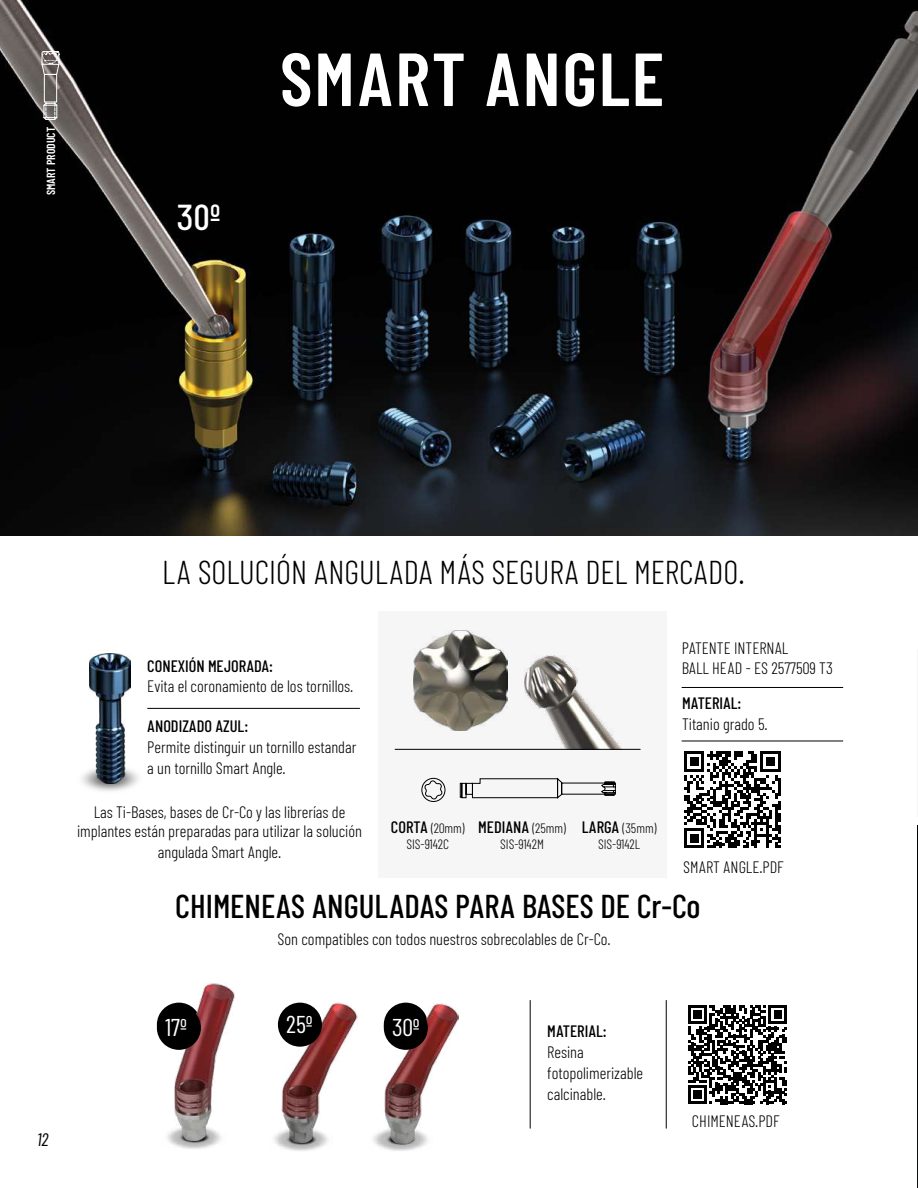
<style>
.page{position:relative;width:918px;height:1188px;background:#fff}
.page>*{position:absolute;margin:0;border:0;box-sizing:border-box;transform-origin:0 0}
.t1{font:600 75px "Barlow Condensed";letter-spacing:.025em;color:#fff}
.t2{font:500 36px "Barlow Condensed";color:#fff}
.t3{font:300 33px "Barlow Condensed";color:#000}
.t4{font:500 33px "Barlow Condensed";color:#000}
.t5{font:24.3px "Barlow Condensed";color:#fff}
.t6{font:italic 18px "Barlow Condensed";color:#000}
.t7{font:300 16.5px/21px "Barlow Condensed";color:#000}
.t8{font:500 16.5px "Barlow Condensed";color:#000}
.t9{font:300 13.5px/16.2px "Barlow Condensed";color:#000;text-align:center}
.t10{font:600 11.7px "Barlow Condensed";color:#fff}
.s1{font-weight:500;font-size:16.5px}
.s2{font-weight:300;font-size:13.5px}
</style>
<div class="page">
<div style="left:157px;top:1003px;width:44px;height:44px;background:#000;border-radius:50%"></div>
<img style="left:0;top:0;width:918px;height:536px">
<div style="left:378px;top:611px;width:289px;height:267px;background:#f6f6f6"></div>
<img style="left:81px;top:770px;width:58px;height:21px">
<div style="left:422px;top:778px;width:23px;height:24px;border:1px solid #000;border-radius:50%"></div>
<svg style="left:423px;top:780px;width:21px;height:20px"></svg>
<svg style="left:460px;top:777px;width:156px;height:22px"></svg>
<img style="left:90px;top:654px;width:40px;height:129px">
<img style="left:167px;top:1130px;width:53px;height:19px">
<img style="left:179px;top:1140px;width:32px;height:3px">
<img style="left:175px;top:983px;width:60px;height:157px">
<img style="left:274px;top:1132px;width:41px;height:19px">
<img style="left:282px;top:1002px;width:76px;height:147px">
<img style="left:373px;top:1132px;width:41px;height:19px">
<img style="left:381px;top:1002px;width:78px;height:147px">
<div style="left:384px;top:1006px;width:44px;height:44px;background:#000;border-radius:50%"></div>
<div style="left:157px;top:1006px;width:44px;height:44px;background:#000;border-radius:50%"></div>
<img style="left:525px;top:656px;width:97px;height:93px">
<img style="left:413px;top:631px;width:94px;height:100px">
<hr style="left:147px;top:708px;width:213px;height:1px;background:#000">
<hr style="left:395px;top:749px;width:246px;height:1px;background:#000">
<hr style="left:530px;top:1000px;width:1px;height:129px;background:#000">
<hr style="left:666px;top:1000px;width:1px;height:129px;background:#000">
<svg style="left:42px;top:51px;width:18px;height:69px"></svg>
<div style="left:278px;top:1003px;width:44px;height:44px;background:#000;border-radius:50%"></div>
<img style="left:917px;top:825px;width:1px;height:363px">
<hr style="left:917px;top:650px;width:1px;height:167px;background:#f6f6f6">
<hr style="left:682px;top:687px;width:161px;height:1px;background:#000">
<hr style="left:682px;top:741px;width:161px;height:1px;background:#000">
<svg style="left:684px;top:751px;width:97px;height:97px"></svg>
<svg style="left:688px;top:1005px;width:99px;height:99px"></svg>
<p class="t10" style="left:44px;top:195px;width:70px;rotate:-90deg">SMART PRODUCT</p>
<h2 class="t2" style="left:177px;top:195px;width:45px">30º</h2>
<h1 class="t1" style="left:280px;top:32px;width:386px">SMART ANGLE</h1>
<p class="t6" style="left:37px;top:1128px;width:13px">12</p>
<h3 class="t3" style="left:162px;top:552px;width:584px">LA SOLUCIÓN ANGULADA MÁS SEGURA DEL MERCADO.</h3>
<p class="t8" style="left:147px;top:656px;width:127px">CONEXIÓN MEJORADA:</p>
<p class="t7" style="left:147px;top:675px;width:208px">Evita el coronamiento de los tornillos.</p>
<p class="t8" style="left:147px;top:716px;width:102px">ANODIZADO AZUL:</p>
<p class="t7" style="left:147px;top:736px;width:211px">Permite distinguir un tornillo estandar a un tornillo Smart Angle.</p>
<p class="t7" style="left:77px;top:801px;width:287px;line-height:20.4px;text-align:center">Las Ti-Bases, bases de Cr-Co y las librerías de implantes están preparadas para utilizar la solución angulada Smart Angle.</p>
<p class="t7" style="left:682px;top:638px;width:152px;line-height:19.8px">PATENTE INTERNAL<br>BALL HEAD - ES 2577509 T3</p>
<p class="t8" style="left:682px;top:693px;width:61px">MATERIAL:</p>
<p class="t7" style="left:682px;top:713px;width:87px">Titanio grado 5.</p>
<p class="t9" style="left:391px;top:820px;width:75px"><span class="s1">CORTA</span> (20mm)<br>SIS-9142C</p>
<p class="t8" style="left:478px;top:817px;width:89px">MEDIANA <span class="s2">(25mm)</span></p>
<p class="t9" style="left:500px;top:836px;width:45px">SIS-9142M</p>
<p class="t9" style="left:582px;top:820px;width:76px"><span class="s1">LARGA</span> (35mm)<br>SIS-9142L</p>
<p class="t7" style="left:683px;top:856px;width:102px">SMART ANGLE.PDF</p>
<h3 class="t4" style="left:175px;top:886px;width:527px">CHIMENEAS ANGULADAS PARA BASES DE Cr-Co</h3>
<p class="t7" style="left:278px;top:928px;width:334px">Son compatibles con todos nuestros sobrecolables de Cr-Co.</p>
<h3 class="t5" style="left:165px;top:1012px;width:23px">17º</h3>
<h3 class="t5" style="left:392px;top:1009px;width:29px">30º</h3>
<h3 class="t5" style="left:165px;top:1009px;width:23px">17º</h3>
<h3 class="t5" style="left:286px;top:1009px;width:28px">25º</h3>
<p class="t8" style="left:547px;top:1021px;width:61px">MATERIAL:</p>
<p class="t7" style="left:547px;top:1041px;width:97px">Resina fotopolimerizable calcinable.</p>
<p class="t7" style="left:692px;top:1110px;width:89px">CHIMENEAS.PDF</p>
</div>
